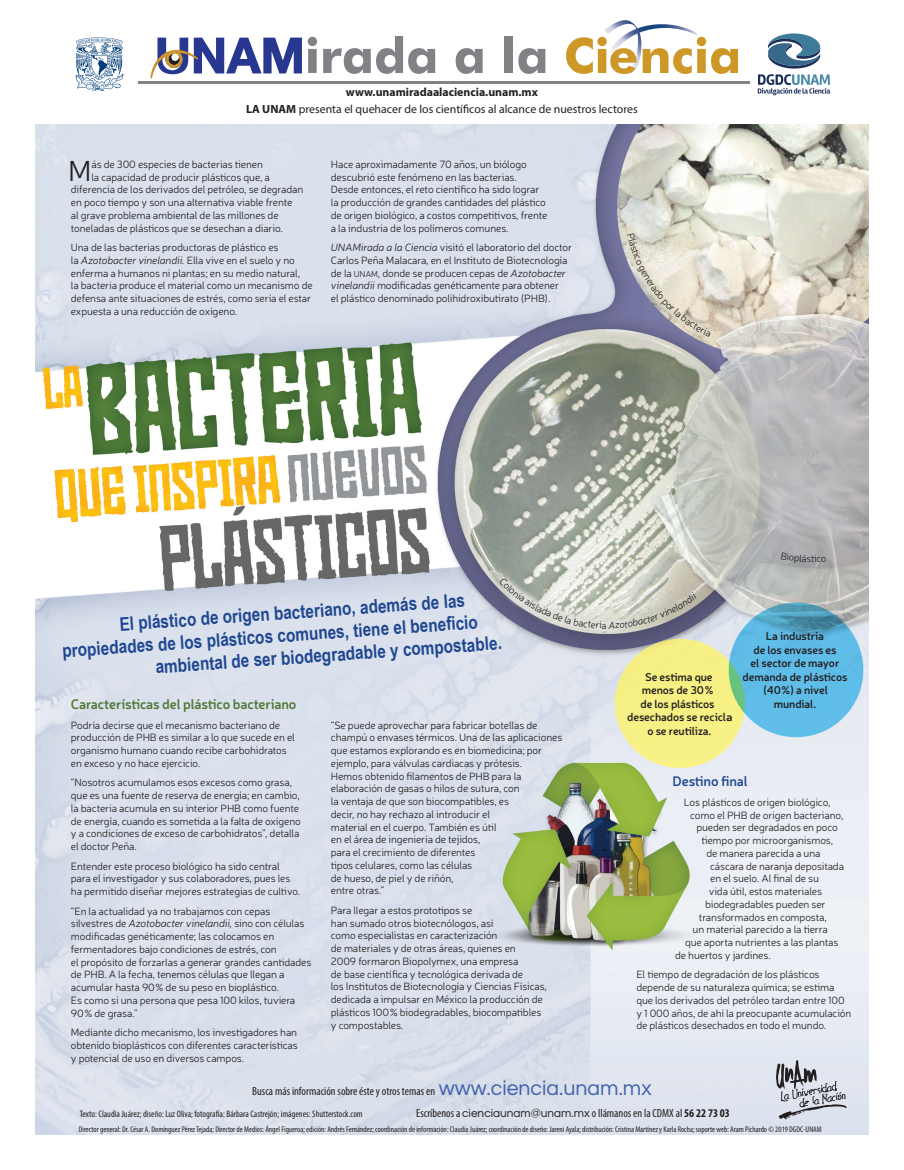
<style>
.page{position:relative;width:904px;height:1170px;background:#fff}
.page>*{position:absolute;margin:0;border:0;box-sizing:border-box;transform-origin:0 0}
.t1{font:300 29.12px "Neris";color:#231f20}
.t2{font:700 18.75px "Arial Narrow";color:#204791}
.t3{font:600 13.75px "Neris";letter-spacing:-.01em;color:#4e7532}
.t4{font:600 13.75px "Neris";letter-spacing:-.01em;color:#204791}
.t5{font:condensed 11.75px "Myriad Pro";color:#231f20}
.t6{font:11.75px/16.8px "Myriad Pro";color:#231f20;text-align:center}
.t7{font:600 11.25px/13.5px "Neris";letter-spacing:-.01em;color:#231f20;text-align:center}
.t8{font:300 10.62px/12.8px "Neris";letter-spacing:-.01em;color:#231f20}
.t9{font:condensed 9.5px "Myriad Pro";color:#231f20}
.t10{font:condensed 8.25px "Myriad Pro";color:#231f20}
.s1{font-weight:700}
.s2{font-style:italic}
.s3{font-size:8.5px}
.s4{font-family:"Questrial";font-stretch:normal;font-size:21.25px;color:#4062ac}
.s5{font-family:"Questrial";font-stretch:normal}
</style>
<div class="page">
<img style="left:35px;top:124px;width:833px;height:1010px">
<svg style="left:776px;top:1059px;width:70px;height:60px;background:#b5b9c1"></svg>
<svg style="left:757px;top:33px;width:73px;height:62px"></svg>
<svg style="left:76px;top:37px;width:48px;height:54px"></svg>
<hr style="left:138px;top:82px;width:612px;height:2px;background:#808285">
<svg style="left:308px;top:37px;width:9px;height:36px"></svg>
<svg style="left:323px;top:36px;width:112px;height:38px"></svg>
<svg style="left:455px;top:48px;width:27px;height:26px"></svg>
<div style="left:504px;top:36px;width:9px;height:37px;background:#808285"></div>
<svg style="left:518px;top:48px;width:27px;height:26px"></svg>
<svg style="left:150px;top:38px;width:152px;height:40px"></svg>
<img style="left:605px;top:20px;width:92px;height:49px">
<svg style="left:566px;top:37px;width:70px;height:37px"></svg>
<svg style="left:642px;top:37px;width:96px;height:37px"></svg>
<div style="left:615px;top:638px;width:130px;height:130px;background:#f7f084;border-radius:50%"></div>
<svg style="left:728px;top:602px;width:135px;height:135px;background:#5eb7dc"></svg>
<svg style="left:499px;top:577px;width:198px;height:51px;background:#c1c2bd"></svg>
<svg style="left:627px;top:233px;width:83px;height:104px;background:#cac6c3"></svg>
<svg style="left:781px;top:552px;width:45px;height:11px"></svg>
<p class="t6" style="left:246px;top:84px;width:393px"><span class="s1">www.unamiradaalaciencia.unam.mx<br>LA UNAM</span> presenta el quehacer de los científicos al alcance de nuestros lectores</p>
<h1 class="t1" style="left:68px;top:152px;width:25px">M</h1>
<p class="t8" style="left:91px;top:157px;width:173px">ás de 300 especies de bacterias tienen</p>
<p class="t8" style="left:91px;top:170px;width:180px">la capacidad de producir plásticos que, a</p>
<p class="t8" style="left:71px;top:183px;width:234px">diferencia de los derivados del petróleo, se degradan</p>
<p class="t8" style="left:71px;top:196px;width:223px">en poco tiempo y son una alternativa viable frente</p>
<p class="t8" style="left:71px;top:208px;width:209px">al grave problema ambiental de las millones de</p>
<p class="t8" style="left:71px;top:221px;width:213px">toneladas de plásticos que se desechan a diario.</p>
<p class="t8" style="left:71px;top:241px;width:243px">Una de las bacterias productoras de plástico es<br>la <span class="s2">Azotobacter vinelandii.</span> Ella vive en el suelo y no enferma a humanos ni plantas; en su medio natural,<br>la bacteria produce el material como un mecanismo de defensa ante situaciones de estrés, como sería el estar expuesta a una reducción de oxígeno.</p>
<p class="t8" style="left:331px;top:157px;width:218px">Hace aproximadamente 70 años, un biólogo descubrió este fenómeno en las bacterias.<br>Desde entonces, el reto científico ha sido lograr la producción de grandes cantidades del plástico de origen biológico, a costos competitivos, frente a la industria de los polímeros comunes.</p>
<p class="t8" style="left:331px;top:241px;width:243px"><span class="s2">UNAMirada a la Ciencia</span> visitó el laboratorio del doctor Carlos Peña Malacara, en el Instituto de Biotecnología de la <span class="s3">UNAM</span>, donde se producen cepas de <span class="s2">Azotobacter vinelandii</span> modificadas genéticamente para obtener<br>el plástico denominado polihidroxibutirato (PHB).</p>
<h2 class="t2" style="left:118px;top:610px;width:348px;rotate:-4deg">El plástico de origen bacteriano, además de las</h2>
<h2 class="t2" style="left:61px;top:636px;width:418px;rotate:-4deg">propiedades de los plásticos comunes, tiene el benefi cio</h2>
<h2 class="t2" style="left:154px;top:652px;width:348px;rotate:-4deg">ambiental de ser biodegradable y compostable.</h2>
<p class="t3" style="left:71px;top:695px;width:227px">Características del plástico bacteriano</p>
<p class="t8" style="left:71px;top:718px;width:225px">Podría decirse que el mecanismo bacteriano de producción de PHB es similar a lo que sucede en el organismo humano cuando recibe carbohidratos en exceso y no hace ejercicio.</p>
<p class="t8" style="left:71px;top:776px;width:231px">“Nosotros acumulamos esos excesos como grasa, que es una fuente de reserva de energía; en cambio, la bacteria acumula en su interior PHB como fuente de energía, cuando es sometida a la falta de oxígeno y a condiciones de exceso de carbohidratos”, detalla el doctor Peña.</p>
<p class="t8" style="left:71px;top:859px;width:231px">Entender este proceso biológico ha sido central para el investigador y sus colaboradores, pues les ha permitido diseñar mejores estrategias de cultivo.</p>
<p class="t8" style="left:71px;top:904px;width:242px">“En la actualidad ya no trabajamos con cepas silvestres de <span class="s2">Azotobacter vinelandii,</span> sino con células modificadas genéticamente; las colocamos en fermentadores bajo condiciones de estrés, con<br>el propósito de forzarlas a generar grandes cantidades de PHB. A la fecha, tenemos células que llegan a acumular hasta 90 % de su peso en bioplástico.<br>Es como si una persona que pesa 100 kilos, tuviera<br>90 % de grasa.”</p>
<p class="t8" style="left:71px;top:1025px;width:228px;text-align:justify">Mediante dicho mecanismo, los investigadores han obtenido bioplásticos con diferentes características y potencial de uso en diversos campos.</p>
<p class="t8" style="left:331px;top:718px;width:233px">“Se puede aprovechar para fabricar botellas de champú o envases térmicos. Una de las aplicaciones que estamos explorando es en biomedicina; por ejemplo, para válvulas cardiacas y prótesis.<br>Hemos obtenido filamentos de PHB para la elaboración de gasas o hilos de sutura, con<br>la ventaja de que son biocompatibles, es<br>decir, no hay rechazo al introducir el<br>material en el cuerpo. También es útil<br>en el área de ingeniería de tejidos,<br>para el crecimiento de diferentes<br>tipos celulares, como las células<br>de hueso, de piel y de riñón,<br>entre otras.”</p>
<p class="t8" style="left:331px;top:903px;width:217px">Para llegar a estos prototipos se<br>han sumado otros biotecnólogos, así<br>como especialistas en caracterización<br>de materiales y de otras áreas, quienes en<br>2009 formaron Biopolymex, una empresa<br>de base científica y tecnológica derivada de<br>los Institutos de Biotecnología y Ciencias Físicas, dedicada a impulsar en México la producción de plásticos 100 % biodegradables, biocompatibles y compostables.</p>
<p class="t7" style="left:627px;top:669px;width:106px">Se estima que<br>menos de 30 %<br>de los plásticos desechados se recicla o se reutiliza.</p>
<p class="t7" style="left:742px;top:629px;width:106px">La industria<br>de los envases es<br>el sector de mayor demanda de plásticos (40 %) a nivel mundial.</p>
<p class="t4" style="left:672px;top:772px;width:77px">Destino final</p>
<p class="t8" style="left:684px;top:795px;width:148px">Los plásticos de origen biológico,</p>
<p class="t8" style="left:690px;top:808px;width:155px">como el PHB de origen bacteriano,</p>
<p class="t8" style="left:696px;top:820px;width:143px">pueden ser degradados en poco</p>
<p class="t8" style="left:701px;top:833px;width:133px">tiempo por microorganismos,</p>
<p class="t8" style="left:706px;top:846px;width:116px">de manera parecida a una</p>
<p class="t8" style="left:710px;top:859px;width:135px">cáscara de naranja depositada</p>
<p class="t8" style="left:710px;top:871px;width:110px">en el suelo. Al final de su</p>
<p class="t8" style="left:709px;top:884px;width:115px">vida útil, estos materiales</p>
<p class="t8" style="left:705px;top:897px;width:122px">biodegradables pueden ser</p>
<p class="t8" style="left:699px;top:910px;width:129px">transformados en composta,</p>
<p class="t8" style="left:692px;top:922px;width:137px">un material parecido a la tierra</p>
<p class="t8" style="left:685px;top:935px;width:155px">que aporta nutrientes a las plantas</p>
<p class="t8" style="left:675px;top:948px;width:97px">de huertos y jardines.</p>
<p class="t8" style="left:636px;top:967px;width:217px">El tiempo de degradación de los plásticos depende de su naturaleza química; se estima que los derivados del petróleo tardan entre 100 y 1 000 años, de ahí la preocupante acumulación de plásticos desechados en todo el mundo.</p>
<p class="t5" style="left:252px;top:1083px;width:401px">Busca más información sobre éste y otros temas en <span class="s4">www.ciencia.unam.mx</span></p>
<p class="t5" style="left:416px;top:1105px;width:315px">Escríbenos a <span class="s5">cienciaunam@unam.mx</span> o llámanos en la CDMX al <span class="s1">56 22 73 03</span></p>
<p class="t9" style="left:80px;top:1107px;width:284px">Texto: Claudia Juárez; diseño: Luz Oliva; fotografía: Bárbara Castrejón; imágenes: Shutterstock.com</p>
<p class="t10" style="left:79px;top:1123px;width:744px">Director general: Dr. César A. Domínguez Pérez Tejada; Director de Medios: Ángel Figueroa; edición: Andrés Fernández; coordinación de información: Claudia Juárez; coordinación de diseño: Jareni Ayala; distribución: Cristina Martínez y Karla Rocha; soporte web: Aram Pichardo © 2019 DGDC-UNAM</p>
</div>
